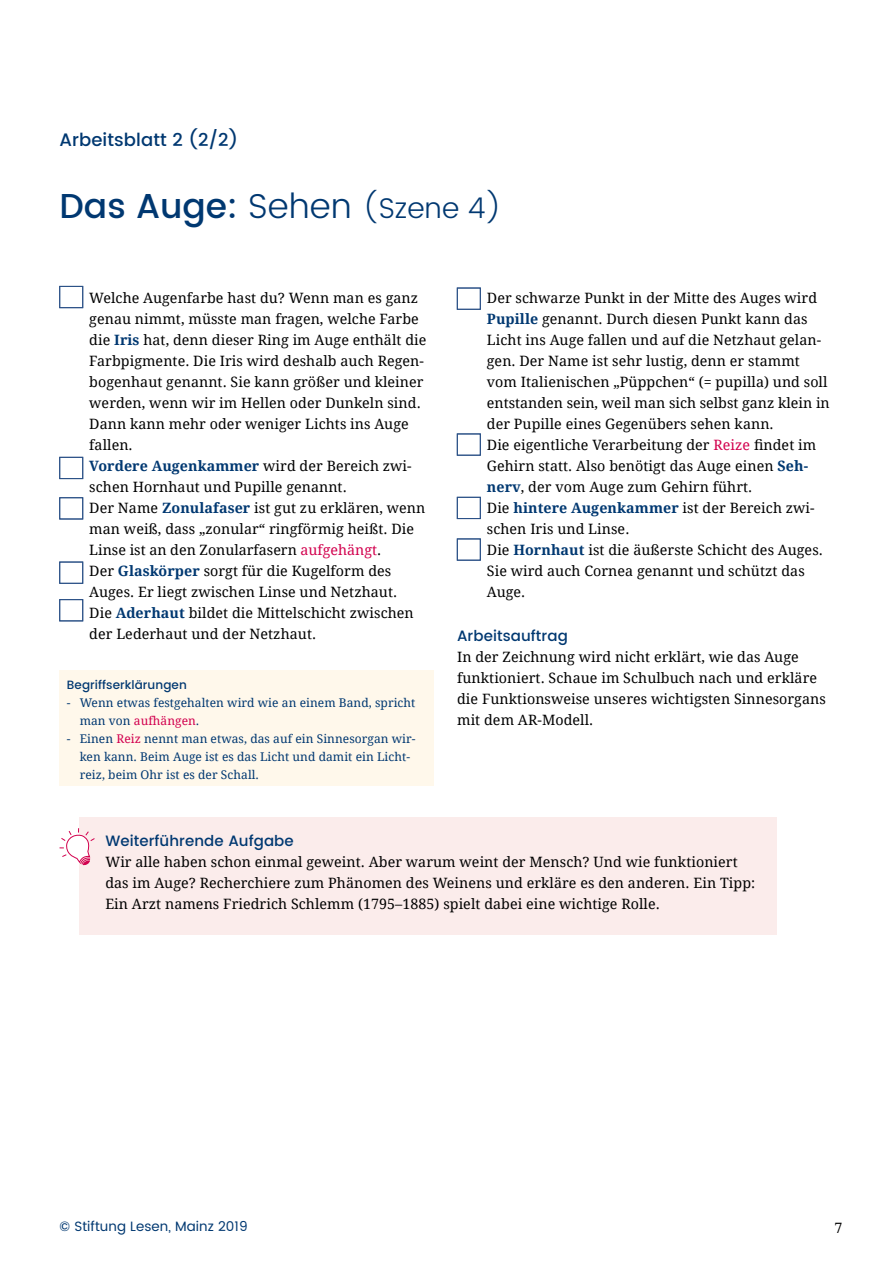
<style>
.page{position:relative;width:893px;height:1263px;background:#fff}
.page>*{position:absolute;margin:0;border:0;box-sizing:border-box;transform-origin:0 0}
.t1{font:500 34.5px "Poppins DE";color:#003871}
.t2{font:500 18px "Poppins DE";letter-spacing:.005em;color:#003871}
.t3{font:500 15px "Poppins DE";letter-spacing:.005em;color:#003871}
.t4{font:14.25px/21px "Droid Serif";letter-spacing:.005em;color:#000}
.t5{font:13.5px "Poppins DE";letter-spacing:.005em;color:#003871}
.t6{font:12px/18px "Droid Serif";letter-spacing:.005em;color:#003871}
.t7{font:500 12px "Poppins DE";letter-spacing:.005em;color:#003871}
.s1{font-weight:300}
.s2{font-weight:300;font-size:28.5px}
.s3{font-weight:700;color:#003871}
.s4{color:#d2004e}
</style>
<div class="page">
<div style="left:79px;top:818px;width:698px;height:117px;background:#fbeceb"></div>
<svg style="left:60px;top:828px;width:35px;height:37px"></svg>
<div style="left:60px;top:671px;width:374px;height:115px;background:#fff8eb"></div>
<div style="left:60px;top:286px;width:23px;height:22px;border:1px solid #2b5187"></div>
<div style="left:60px;top:457px;width:23px;height:22px;border:1px solid #2b5187"></div>
<div style="left:60px;top:497px;width:23px;height:22px;border:1px solid #2b5187"></div>
<div style="left:60px;top:562px;width:23px;height:21px;border:1px solid #2b5187"></div>
<div style="left:457px;top:497px;width:23px;height:22px;border:1px solid #2b5187"></div>
<div style="left:457px;top:288px;width:23px;height:21px;border:1px solid #2b5187"></div>
<div style="left:60px;top:599px;width:23px;height:22px;border:1px solid #2b5187"></div>
<p class="t2" style="left:60px;top:127px;width:180px">Arbeitsblatt 2 (2/2)</p>
<h1 class="t1" style="left:60px;top:180px;width:444px">Das Auge: <span class="s1">Sehen</span> <span class="s2">(Szene 4)</span></h1>
<p class="t4" style="left:89px;top:287px;width:339px">Welche Augenfarbe hast du? Wenn man es ganz genau nimmt, müsste man fragen, welche Farbe die <span class="s3">Iris</span> hat, denn dieser Ring im Auge enthält die Farbpigmente. Die Iris wird deshalb auch Regen&shy;bogenhaut genannt. Sie kann größer und kleiner werden, wenn wir im Hellen oder Dunkeln sind.<br>Dann kann mehr oder weniger Lichts ins Auge fallen.<br><span class="s3">Vordere Augenkammer</span> wird der Bereich zwi&shy;schen Hornhaut und Pupille genannt.<br>Der Name <span class="s3">Zonulafaser</span> ist gut zu erklären, wenn man weiß, dass „zonular“ ringförmig heißt. Die Linse ist an den Zonularfasern <span class="s4">aufgehängt</span>.<br>Der <span class="s3">Glaskörper</span> sorgt für die Kugelform des Auges. Er liegt zwischen Linse und Netzhaut.<br>Die <span class="s3">Aderhaut</span> bildet die Mittelschicht zwischen der Lederhaut und der Netzhaut.</p>
<p class="t4" style="left:487px;top:287px;width:344px">Der schwarze Punkt in der Mitte des Auges wird <span class="s3">Pupille</span> genannt. Durch diesen Punkt kann das Licht ins Auge fallen und auf die Netzhaut gelan&shy;gen. Der Name ist sehr lustig, denn er stammt vom Italienischen „Püppchen“ (= pupilla) und soll entstanden sein, weil man sich selbst ganz klein in der Pupille eines Gegenübers sehen kann.<br>Die eigentliche Verarbeitung der <span class="s4">Reize</span> findet im Gehirn statt. Also benötigt das Auge einen <span class="s3">Seh&shy;nerv</span>, der vom Auge zum Gehirn führt.<br>Die <span class="s3">hintere Augenkammer</span> ist der Bereich zwi&shy;schen Iris und Linse.<br>Die <span class="s3">Hornhaut</span> ist die äußerste Schicht des Auges.<br>Sie wird auch Cornea genannt und schützt das Auge.</p>
<p class="t3" style="left:457px;top:625px;width:112px">Arbeitsauftrag</p>
<p class="t4" style="left:457px;top:646px;width:370px">In der Zeichnung wird nicht erklärt, wie das Auge funktioniert. Schaue im Schulbuch nach und erkläre die Funktionsweise unseres wichtigsten Sinnesorgans mit dem AR-Modell.</p>
<p class="t7" style="left:67px;top:676px;width:121px">Begriffserklärungen</p>
<p class="t6" style="left:80px;top:694px;width:337px;text-indent:-13px">- Wenn etwas festgehalten wird wie an einem Band, spricht man von <span class="s4">aufhängen</span>.</p>
<p class="t6" style="left:80px;top:730px;width:337px;text-indent:-13px">- Einen <span class="s4">Reiz</span> nennt man etwas, das auf ein Sinnesorgan wir&shy;ken kann. Beim Auge ist es das Licht und damit ein Licht&shy;reiz, beim Ohr ist es der Schall.</p>
<p class="t3" style="left:105px;top:830px;width:190px">Weiterführende Aufgabe</p>
<p class="t4" style="left:105px;top:851px;width:651px">Wir alle haben schon einmal geweint. Aber warum weint der Mensch? Und wie funktioniert das im Auge? Recherchiere zum Phänomen des Weinens und erkläre es den anderen. Ein Tipp:<br>Ein Arzt namens Friedrich Schlemm (1795–1885) spielt dabei eine wichtige Rolle.</p>
<p class="t5" style="left:60px;top:1217px;width:190px">© Stiftung Lesen, Mainz 2019</p>
<p class="t4" style="left:834px;top:1216px;width:9px">7</p>
</div>
